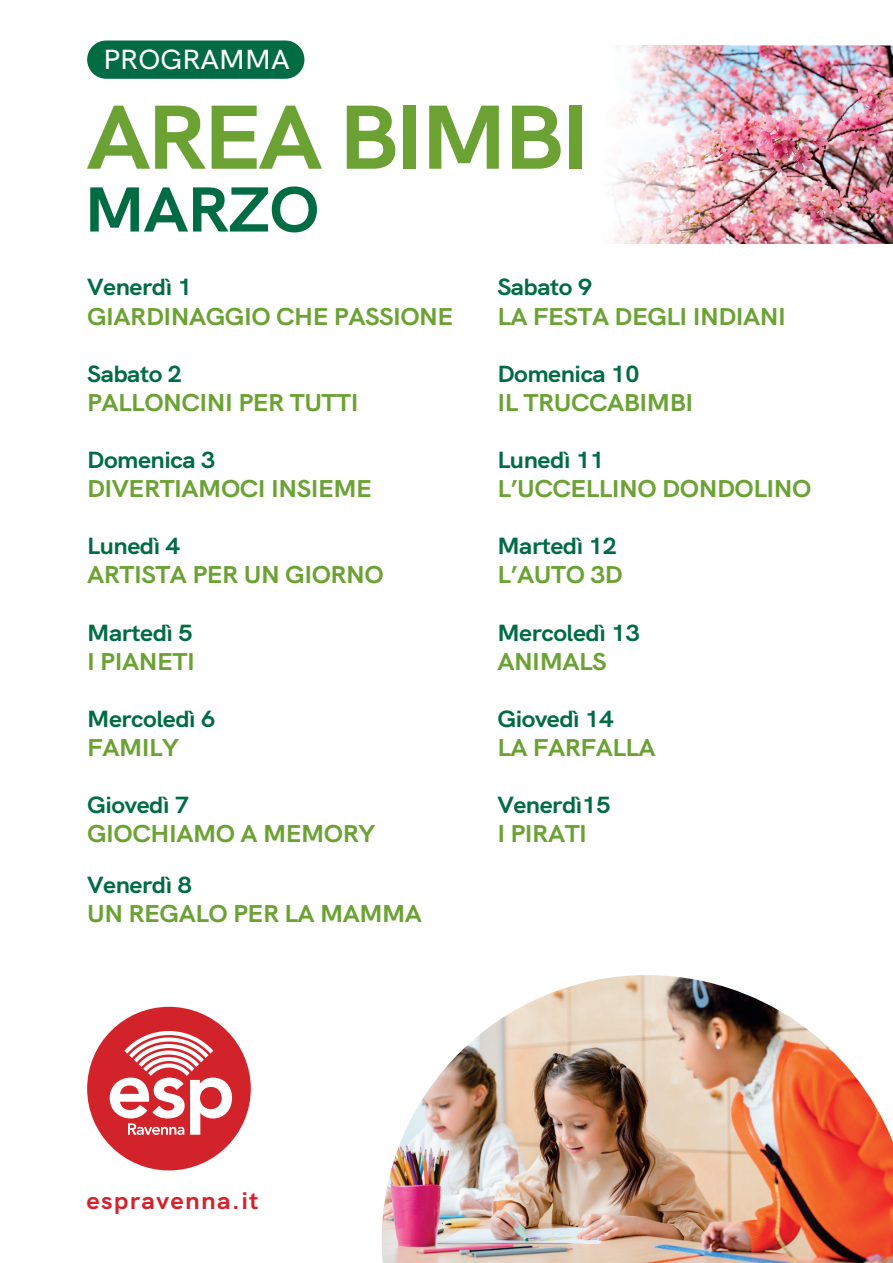
<style>
.page{position:relative;width:893px;height:1263px;background:#fff}
.page>*{position:absolute;margin:0;border:0;box-sizing:border-box;transform-origin:0 0}
.t1{font:700 90.45px "HK Grotesk";letter-spacing:-.04em;color:#6ba233;scale:1.07 1}
.t2{font:700 63.3px "HK Grotesk";letter-spacing:-.02em;color:#016c44;scale:1.07 1}
.t3{font:500 27.6px "HK Grotesk";letter-spacing:-.02em;color:#fff;scale:1.07 1}
.t4{font:700 24.3px "HK Grotesk";letter-spacing:-.02em;color:#6ba233;scale:1.07 1}
.t5{font:700 24px "HK Grotesk";letter-spacing:.05em;color:#d2232b;scale:1.07 1}
.t6{font:700 23.4px "HK Grotesk";letter-spacing:-.02em;color:#016c44;scale:1.07 1}
</style>
<div class="page">
<div style="left:87px;top:1007px;width:164px;height:163px;background:#d2232b;border-radius:50%"></div>
<svg style="left:110px;top:1031px;width:122px;height:104px"></svg>
<img style="left:729px;top:45px;width:164px;height:199px">
<img style="left:612px;top:45px;width:117px;height:199px">
<div style="left:87px;top:41px;width:217px;height:38px;background:#016c44;border-radius:19px"></div>
<img style="left:382px;top:975px;width:511px;height:288px">
<p class="t3" style="left:103px;top:37px;width:176px">PROGRAMMA</p>
<h1 class="t1" style="left:87px;top:67px;width:472px">AREA BIMBI</h1>
<h2 class="t2" style="left:84px;top:160px;width:221px">MARZO</h2>
<p class="t6" style="left:87px;top:269px;width:100px">Venerdì 1</p>
<p class="t4" style="left:87px;top:297px;width:344px">GIARDINAGGIO CHE PASSIONE</p>
<p class="t6" style="left:87px;top:355px;width:90px">Sabato 2</p>
<p class="t4" style="left:87px;top:383px;width:255px">PALLONCINI PER TUTTI</p>
<p class="t6" style="left:87px;top:442px;width:121px">Domenica 3</p>
<p class="t4" style="left:87px;top:470px;width:268px">DIVERTIAMOCI INSIEME</p>
<p class="t6" style="left:87px;top:528px;width:88px">Lunedì 4</p>
<p class="t4" style="left:87px;top:556px;width:279px">ARTISTA PER UN GIORNO</p>
<p class="t6" style="left:87px;top:614px;width:100px">Martedì 5</p>
<p class="t4" style="left:87px;top:642px;width:102px">I PIANETI</p>
<p class="t6" style="left:87px;top:701px;width:122px">Mercoledì 6</p>
<p class="t4" style="left:87px;top:729px;width:87px">FAMILY</p>
<p class="t6" style="left:87px;top:787px;width:97px">Giovedì 7</p>
<p class="t4" style="left:87px;top:815px;width:271px">GIOCHIAMO A MEMORY</p>
<p class="t6" style="left:87px;top:866px;width:100px">Venerdì 8</p>
<p class="t4" style="left:87px;top:894px;width:315px">UN REGALO PER LA MAMMA</p>
<p class="t6" style="left:497px;top:269px;width:90px">Sabato 9</p>
<p class="t4" style="left:497px;top:297px;width:271px">LA FESTA DEGLI INDIANI</p>
<p class="t6" style="left:497px;top:355px;width:135px">Domenica 10</p>
<p class="t4" style="left:497px;top:383px;width:185px">IL TRUCCABIMBI</p>
<p class="t6" style="left:497px;top:442px;width:102px">Lunedì 11</p>
<p class="t4" style="left:497px;top:470px;width:295px">L’UCCELLINO DONDOLINO</p>
<p class="t6" style="left:497px;top:528px;width:114px">Martedì 12</p>
<p class="t4" style="left:497px;top:556px;width:119px">L’AUTO 3D</p>
<p class="t6" style="left:497px;top:614px;width:135px">Mercoledì 13</p>
<p class="t4" style="left:497px;top:642px;width:104px">ANIMALS</p>
<p class="t6" style="left:497px;top:701px;width:110px">Giovedì 14</p>
<p class="t4" style="left:497px;top:729px;width:149px">LA FARFALLA</p>
<p class="t6" style="left:497px;top:787px;width:108px">Venerdì15</p>
<p class="t4" style="left:497px;top:815px;width:85px">I PIRATI</p>
<p class="t5" style="left:86px;top:1182px;width:163px">espravenna.it</p>
</div>
